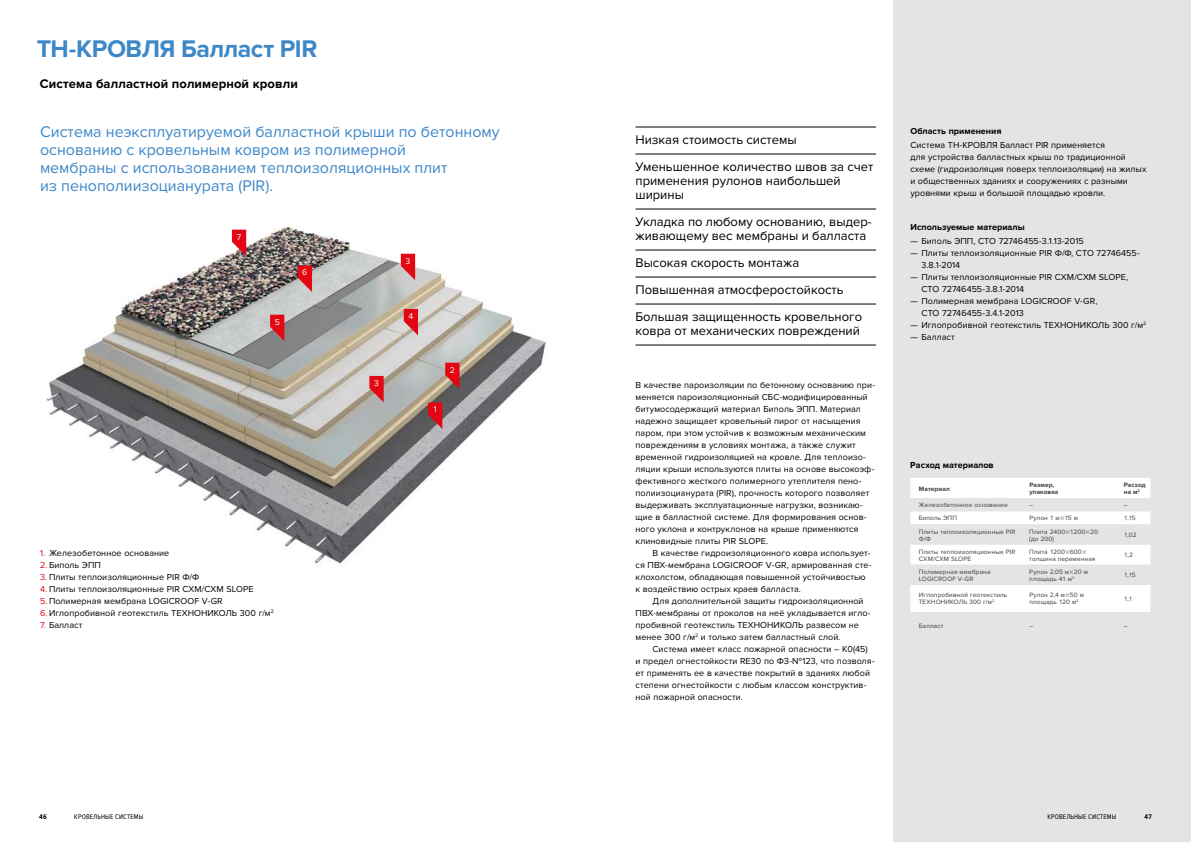
<style>
.page{position:relative;width:1191px;height:842px;background:#fff}
.page>*{position:absolute;margin:0;border:0;box-sizing:border-box;transform-origin:0 0}
.t1{font:700 25px "Proxima Nova";letter-spacing:-.02em;color:#3e88c8}
.t2{font:16px/18px "Proxima Nova";color:#3e88c8}
.t3{font:13px/27px "Proxima Nova";color:#000}
.t4{font:700 13px "Proxima Nova";letter-spacing:.005em;color:#000}
.t5{font:9px/12px "Proxima Nova";letter-spacing:.005em;color:#000}
.t6{font:700 9px "Proxima Nova";color:#000}
.t7{font:8.6px "Proxima Nova";color:#fff}
.t8{font:7px "Proxima Nova Cond";letter-spacing:.025em;color:#000}
.t9{font:700 7px "Proxima Nova Cond";color:#000}
.t10{font:6.5px/7px "Proxima Nova";letter-spacing:.02em;color:#3d3d3c}
.t11{font:700 6.5px/7px "Proxima Nova";letter-spacing:.015em;color:#3d3d3c}
.s1{color:#e30613}
</style>
<div class="page">
<img style="left:46px;top:226px;width:500px;height:338px">
<hr style="left:635px;top:126px;width:241px;height:1px;background:#000">
<hr style="left:635px;top:153px;width:241px;height:1px;background:#000">
<hr style="left:635px;top:208px;width:241px;height:1px;background:#000">
<hr style="left:635px;top:249px;width:241px;height:1px;background:#000">
<hr style="left:635px;top:276px;width:241px;height:1px;background:#000">
<hr style="left:635px;top:303px;width:241px;height:1px;background:#000">
<hr style="left:635px;top:344px;width:241px;height:1px;background:#000">
<div style="left:893px;top:0;width:298px;height:842px;background:#e4e4e3"></div>
<svg style="left:428px;top:403px;width:14px;height:26px"></svg>
<svg style="left:445px;top:363px;width:14px;height:26px"></svg>
<svg style="left:270px;top:315px;width:14px;height:26px"></svg>
<svg style="left:298px;top:266px;width:14px;height:26px"></svg>
<svg style="left:232px;top:230px;width:14px;height:26px"></svg>
<svg style="left:404px;top:309px;width:14px;height:26px"></svg>
<svg style="left:369px;top:376px;width:15px;height:26px"></svg>
<svg style="left:401px;top:254px;width:14px;height:26px"></svg>
<svg style="left:910px;top:478px;width:240px;height:134px"></svg>
<h1 class="t1" style="left:37px;top:34px;width:57px">ТН-КРОВЛ</h1>
<h1 class="t1" style="left:159px;top:34px;width:160px">Я Балласт PIR</h1>
<h3 class="t4" style="left:40px;top:76px;width:260px">Система балластной полимерной кровли</h3>
<h2 class="t2" style="left:40px;top:123px;width:461px">Система неэксплуатируемой балластной крыши по бетонному основанию с кровельным ковром из полимерной<br>мембраны с использованием теплоизоляционных плит<br>из пенополиизоцианурата (PIR).</h2>
<h3 class="t3" style="left:635px;top:126px;width:239px">Низкая стоимость системы<br>Уменьшенное количество швов за счет</h3>
<h3 class="t3" style="left:635px;top:173px;width:207px;line-height:14px">применения рулонов наибольшей ширины</h3>
<h3 class="t3" style="left:635px;top:214px;width:238px;line-height:14px">Укладка по любому основанию, выдер&shy;живающему вес мембраны и балласта</h3>
<h3 class="t3" style="left:635px;top:249px;width:228px">Высокая скорость монтажа<br>Повышенная атмосферостойкость<br>Большая защищенность кровельного</h3>
<h3 class="t3" style="left:635px;top:317px;width:226px">ковра от механических повреждений</h3>
<p class="t7" style="left:237px;top:232px;width:6px">7</p>
<p class="t7" style="left:405px;top:256px;width:6px">3</p>
<p class="t7" style="left:302px;top:268px;width:7px">6</p>
<p class="t7" style="left:408px;top:311px;width:6px">4</p>
<p class="t7" style="left:275px;top:317px;width:7px">5</p>
<p class="t5" style="left:40px;top:547px;width:131px"><span class="s1">1.</span> Железобетонное основание</p>
<p class="t5" style="left:40px;top:559px;width:62px"><span class="s1">2.</span> Биполь ЭПП</p>
<p class="t5" style="left:40px;top:571px;width:161px"><span class="s1">3.</span> Плиты теплоизоляционные PIR Ф/Ф</p>
<p class="t5" style="left:40px;top:583px;width:215px"><span class="s1">4.</span> Плиты теплоизоляционные PIR СХМ/СХМ SLOPE</p>
<p class="t5" style="left:40px;top:595px;width:184px"><span class="s1">5.</span> Полимерная мембрана LOGICROOF V-GR</p>
<p class="t5" style="left:40px;top:607px;width:235px"><span class="s1">6.</span> Иглопробивной геотекстиль ТЕХНОНИКОЛЬ 300 г/м<sup>2</sup></p>
<p class="t5" style="left:40px;top:619px;width:44px"><span class="s1">7.</span> Балласт</p>
<p class="t7" style="left:374px;top:378px;width:6px">3</p>
<p class="t7" style="left:434px;top:405px;width:4px">1</p>
<p class="t7" style="left:450px;top:365px;width:7px">2</p>
<p class="t5" style="left:635px;top:379px;width:241px">В качестве пароизоляции по бетонному основанию при&shy;меняется пароизоляционный СБС-модифицированный битумосодержащий материал Биполь ЭПП. Материал надежно защищает кровельный пирог от насыщения паром, при этом устойчив к возможным механическим повреждениям в условиях монтажа, а также служит временной гидроизоляцией на кровле. Для теплоизо&shy;ляции крыши используются плиты на основе высокоэф&shy;фективного жесткого полимерного утеплителя пено&shy;полиизоцианурата (PIR), прочность которого позволяет выдерживать эксплуатационные нагрузки, возникаю&shy;щие в балластной системе. Для формирования основ&shy;ного уклона и контруклонов на крыше применяются клиновидные плиты PIR SLOPE.</p>
<p class="t5" style="left:635px;top:547px;width:237px;text-indent:17px">В качестве гидроизоляционного ковра использует&shy;ся ПВХ-мембрана LOGICROOF V-GR, армированная сте&shy;клохолстом, обладающая повышенной устойчивостью к воздействию острых краев балласта.</p>
<p class="t5" style="left:635px;top:595px;width:236px;text-indent:17px">Для дополнительной защиты гидроизоляционной ПВХ-мембраны от проколов на неё укладывается игло&shy;пробивной геотекстиль ТЕХНОНИКОЛЬ развесом не менее 300 г/м<sup>2</sup> и только затем балластный слой.</p>
<p class="t5" style="left:635px;top:643px;width:241px;text-indent:17px">Система имеет класс пожарной опасности – К0(45) и предел огнестойкости RE30 по ФЗ-№123, что позволя&shy;ет применять ее в качестве покрытий в зданиях любой степени огнестойкости с любым классом конструктив&shy;ной пожарной опасности.</p>
<p class="t6" style="left:910px;top:126px;width:93px">Область применения</p>
<p class="t5" style="left:910px;top:139px;width:237px">Система ТН-КРОВЛЯ Балласт PIR применяется<br>для устройства балластных крыш по традиционной схеме (гидроизоляция поверх теплоизоляции) на жилых и общественных зданиях и сооружениях с разными уровнями крыш и большой площадью кровли.</p>
<p class="t6" style="left:910px;top:222px;width:116px">Используемые материалы</p>
<p class="t5" style="left:910px;top:235px;width:175px">— Биполь ЭПП, СТО 72746455-3.1.13-2015</p>
<p class="t5" style="left:921px;top:247px;width:220px;text-indent:-11px">— Плиты теплоизоляционные PIR Ф/Ф, СТО 72746455-<br>3.8.1-2014</p>
<p class="t5" style="left:921px;top:271px;width:208px;text-indent:-11px">— Плиты теплоизоляционные PIR СХМ/СХМ SLOPE,<br>СТО 72746455-3.8.1-2014</p>
<p class="t5" style="left:921px;top:295px;width:177px;text-indent:-11px">— Полимерная мембрана LOGICROOF V-GR,<br>СТО 72746455-3.4.1-2013</p>
<p class="t5" style="left:910px;top:319px;width:237px">— Иглопробивной геотекстиль ТЕХНОНИКОЛЬ 300 г/м<sup>2</sup></p>
<p class="t5" style="left:910px;top:331px;width:46px">— Балласт</p>
<p class="t6" style="left:910px;top:459px;width:85px">Расход материалов</p>
<p class="t11" style="left:918px;top:485px;width:32px">Материал</p>
<p class="t11" style="left:1029px;top:482px;width:31px">Размер, упаковка</p>
<p class="t11" style="left:1123px;top:482px;width:23px">Расход на м<sup>2</sup></p>
<p class="t10" style="left:918px;top:502px;width:90px">Железобетонное основание</p>
<p class="t10" style="left:1029px;top:502px;width:5px">–</p>
<p class="t10" style="left:1123px;top:502px;width:5px">–</p>
<p class="t10" style="left:918px;top:515px;width:40px">Биполь ЭПП</p>
<p class="t10" style="left:1029px;top:515px;width:50px">Рулон 1 м 15 м</p>
<p class="t10" style="left:1123px;top:515px;width:14px">1,15</p>
<p class="t10" style="left:918px;top:528px;width:98px">Плиты теплоизоляционные PIR<br>Ф/Ф</p>
<p class="t10" style="left:1029px;top:528px;width:70px">Плита 2400 1200 20 (до 200)</p>
<p class="t10" style="left:1123px;top:531px;width:14px">1,02</p>
<p class="t10" style="left:918px;top:548px;width:98px">Плиты теплоизоляционные PIR<br>СХМ/СХМ SLOPE</p>
<p class="t10" style="left:1029px;top:548px;width:68px">Плита 1200 600 толщина переменная</p>
<p class="t10" style="left:1123px;top:552px;width:11px">1,2</p>
<p class="t10" style="left:918px;top:568px;width:73px">Полимерная мембрана<br>LOGICROOF V-GR</p>
<p class="t10" style="left:1029px;top:568px;width:60px">Рулон 2,05 м 20 м площадь 41 м<sup>2</sup></p>
<p class="t10" style="left:1123px;top:572px;width:14px">1,15</p>
<p class="t10" style="left:918px;top:592px;width:90px">Иглопробивной геотекстиль<br>ТЕХНОНИКОЛЬ 300 г/м<sup>2</sup></p>
<p class="t10" style="left:1029px;top:592px;width:56px">Рулон 2,4 м 50 м площадь 120 м<sup>2</sup></p>
<p class="t10" style="left:1123px;top:595px;width:10px">1,1</p>
<p class="t10" style="left:918px;top:622px;width:26px">Балласт</p>
<p class="t10" style="left:1029px;top:622px;width:5px">–</p>
<p class="t10" style="left:1123px;top:622px;width:5px">–</p>
<p class="t9" style="left:39px;top:813px;width:9px">46</p>
<p class="t9" style="left:1144px;top:813px;width:9px">47</p>
<p class="t8" style="left:1015px;top:813px;width:102px">Каталог / кровельные системы</p>
<p class="t8" style="left:74px;top:813px;width:71px">кровельные системы</p>
</div>
